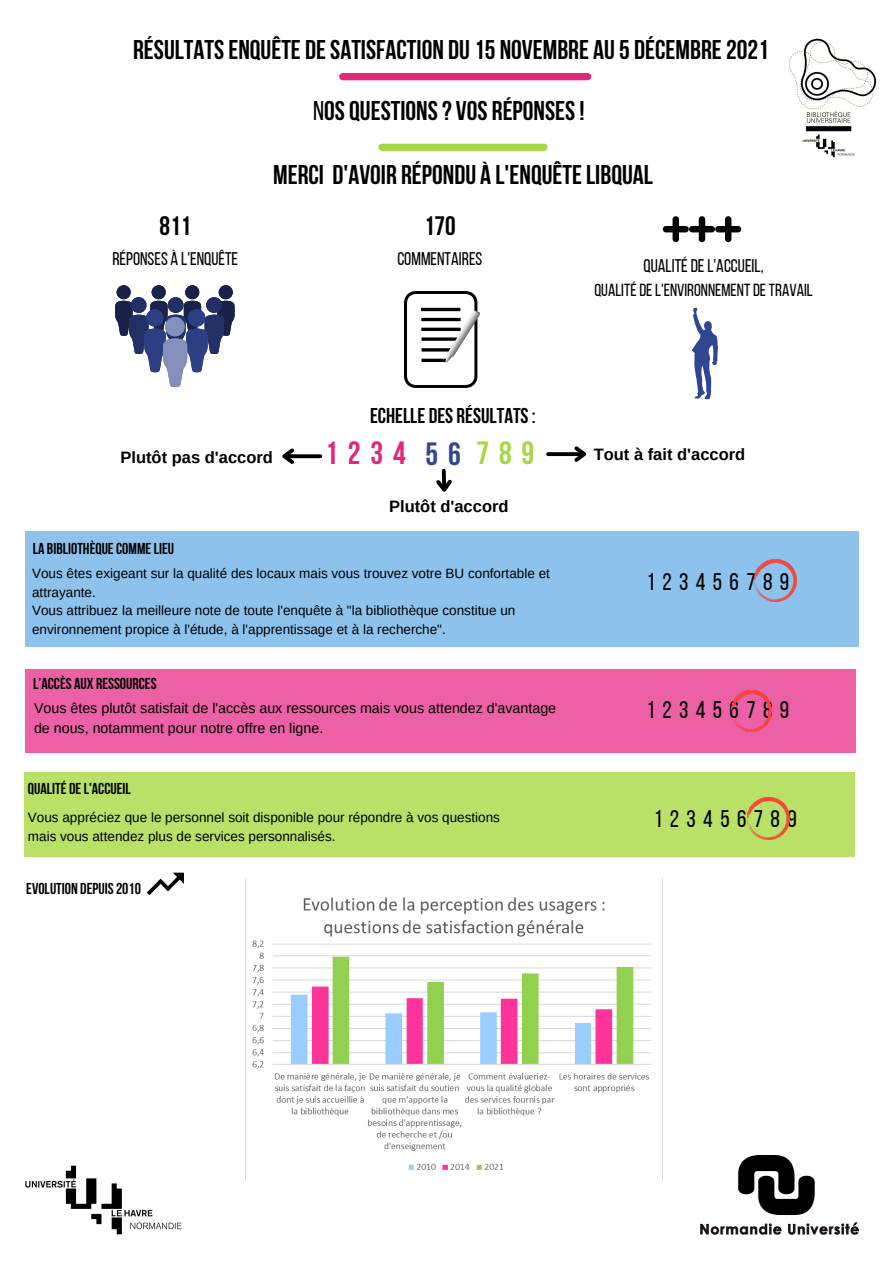
<style>
.page{position:relative;width:893px;height:1263px;background:#fff}
.page>*{position:absolute;margin:0;border:0;box-sizing:border-box;transform-origin:0 0}
.t1{font:700 32.03px "Bebas Neue";color:#e0277c}
.t2{font:700 32.03px "Bebas Neue";color:#a6d845}
.t3{font:700 32.03px "Bebas Neue";color:#324590}
.t4{font:700 27px "Bebas Neue";color:#000}
.t5{font:700 26.62px "Bebas Neue";color:#000}
.t6{font:24px "Bebas Neue";letter-spacing:.31em;color:#000}
.t7{font:700 21.38px "Bebas Neue";color:#000}
.t8{font:18.3px "Bebas Neue";color:#000}
.t9{font:17.48px "Bebas Neue";color:#000}
.t10{font:700 16.5px "Arimo";color:#000}
.t11{font:700 15.75px "Bebas Neue";color:#000}
.t12{font:14.25px/19.7px "Arimo";color:#000}
.t13{font:13.5px/18.6px "Arimo";color:#000}
.s1{font-weight:400}
</style>
<div class="page">
<div style="left:25px;top:669px;width:831px;height:84px;background:#ec60a5"></div>
<div style="left:24px;top:772px;width:831px;height:85px;background:#b9e067"></div>
<div style="left:343px;top:73px;width:244px;height:7px;background:#e0277c"></div>
<div style="left:382px;top:144px;width:162px;height:7px;background:#a6d845"></div>
<img style="left:405px;top:291px;width:74px;height:96px">
<svg style="left:115px;top:285px;width:120px;height:102px"></svg>
<div style="left:165px;top:317px;width:20px;height:19px;background:#848fbc;border-radius:50%"></div>
<svg style="left:691px;top:308px;width:27px;height:91px"></svg>
<svg style="left:663px;top:216px;width:78px;height:26px"></svg>
<svg style="left:298px;top:454px;width:22px;height:4px"></svg>
<svg style="left:282px;top:448px;width:16px;height:16px"></svg>
<svg style="left:548px;top:452px;width:23px;height:4px"></svg>
<svg style="left:571px;top:446px;width:16px;height:16px"></svg>
<svg style="left:436px;top:468px;width:16px;height:24px"></svg>
<div style="left:25px;top:530px;width:833px;height:116px;background:#8dc2ed"></div>
<img style="left:755px;top:560px;width:41px;height:41px">
<img style="left:252px;top:878px;width:411px;height:302px">
<svg style="left:147px;top:873px;width:37px;height:22px"></svg>
<img style="left:731px;top:690px;width:40px;height:41px">
<img style="left:747px;top:798px;width:42px;height:41px">
<img style="left:788px;top:38px;width:89px;height:120px">
<img style="left:25px;top:1165px;width:157px;height:69px">
<img style="left:701px;top:1155px;width:157px;height:80px">
<p class="t4" style="left:133px;top:39px;width:637px">RÉSULTATS ENQUÊTE DE SATISFACTION DU 15 NOVEMBRE AU 5 DÉCEMBRE2021</p>
<p class="t4" style="left:313px;top:99px;width:273px"><span class="s1">N</span>OSQUESTIONS? VOS RÉPONSES!</p>
<p class="t5" style="left:159px;top:215px;width:33px">811</p>
<p class="t8" style="left:112px;top:251px;width:127px">RÉPONSES À L'ENQUÊTE</p>
<p class="t4" style="left:273px;top:163px;width:381px">MERCI D'AVOIR RÉPONDU À L'ENQUÊTELIBQUAL</p>
<p class="t5" style="left:424px;top:215px;width:33px">170</p>
<p class="t8" style="left:397px;top:251px;width:87px">COMMENTAIRES</p>
<p class="t8" style="left:643px;top:258px;width:121px">QUALITÉDEL'ACCUEIL,</p>
<p class="t9" style="left:594px;top:283px;width:220px">QUALITÉDEL'ENVIRONNEMENTDETRAVAIL</p>
<p class="t7" style="left:370px;top:407px;width:167px">ECHELLE DES RÉSULTATS:</p>
<p class="t10" style="left:120px;top:448px;width:154px">Plutôt pas d'accord</p>
<p class="t1" style="left:325px;top:440px;width:82px">1234</p>
<p class="t3" style="left:425px;top:441px;width:37px">5 6</p>
<p class="t2" style="left:476px;top:440px;width:59px">789</p>
<p class="t10" style="left:389px;top:497px;width:121px">Plutôt d'accord</p>
<p class="t11" style="left:33px;top:542px;width:143px">LA BIBLIOTHÈQUECOMMELIEU</p>
<p class="t13" style="left:32px;top:564px;width:519px">Vous êtes exigeant sur la qualité des locaux mais vous trouvez votre BU confortable et attrayante.</p>
<p class="t13" style="left:32px;top:601px;width:485px">Vous attribuez la meilleure note de toute l'enquête à "la bibliothèque constitue un environnement propice à l'étude, à l'apprentissage et à la recherche".</p>
<p class="t11" style="left:33px;top:678px;width:125px">L’ACCÈS AUX RESSOURCES</p>
<p class="t12" style="left:34px;top:698px;width:524px">Vous êtes plutôt satisfait de l'accès aux ressources mais vous attendez d'avantage de nous, notamment pour notre offre en ligne.</p>
<p class="t11" style="left:28px;top:782px;width:104px">QUALITÉ DEL'ACCUEIL</p>
<p class="t13" style="left:28px;top:808px;width:473px">Vous appréciez que le personnel soit disponible pour répondre à vos questions mais vous attendez plus de services personnalisés.</p>
<p class="t11" style="left:26px;top:882px;width:116px">EVOLUTION DEPUIS2010</p>
<p class="t10" style="left:594px;top:445px;width:153px">Tout à fait d'accord</p>
<p class="t6" style="left:647px;top:572px;width:144px">123456789</p>
<p class="t6" style="left:647px;top:700px;width:144px">123456789</p>
<p class="t6" style="left:654px;top:809px;width:144px">123456789</p>
</div>
